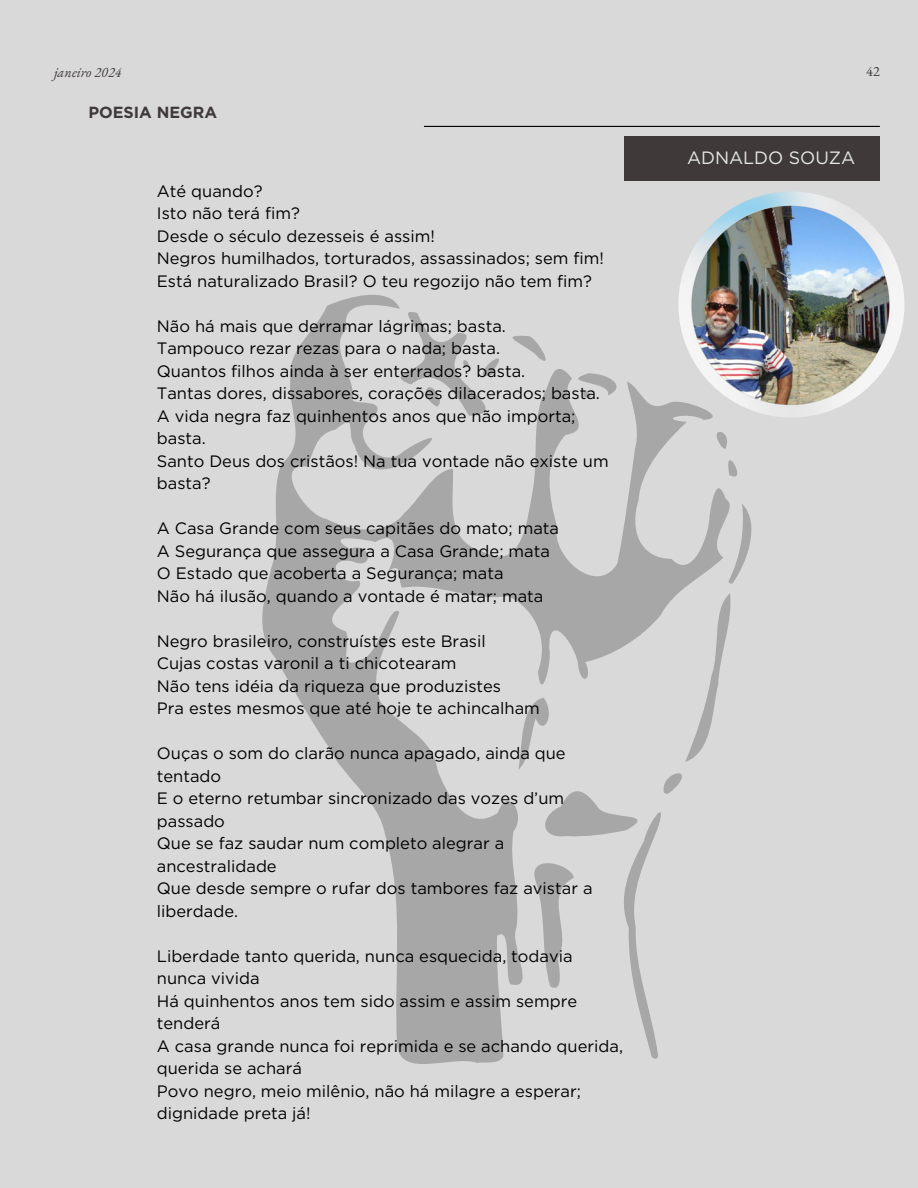
<style>
.page{position:relative;width:918px;height:1188px;background:#d9d9d9}
.page>*{position:absolute;margin:0;border:0;box-sizing:border-box;transform-origin:0 0}
.t1{font:17.85px "Gotham";color:#e5e7e6}
.t2{font:16.5px/22.5px "Gotham";color:#000}
.t3{font:700 16.05px "Gotham";color:#3f393a}
.t4{font:italic 14.1px "EB Garamond";color:#3f393a}
.t5{font:14.1px "EB Garamond";color:#3f393a}
</style>
<div class="page">
<hr style="left:424px;top:126px;width:456px;height:1px;background:#000">
<div style="left:624px;top:137px;width:256px;height:44px;background:#3f393a"></div>
<svg style="left:262px;top:295px;width:490px;height:769px"></svg>
<img style="left:678px;top:191px;width:226px;height:227px;border-radius:50%">
<p class="t4" style="left:54px;top:62px;width:69px">janeiro 2024</p>
<p class="t5" style="left:866px;top:62px;width:15px">42</p>
<p class="t3" style="left:88px;top:102px;width:130px">POESIA NEGRA</p>
<p class="t2" style="left:157px;top:179px;width:449px">Até quando?<br>Isto não terá fim?<br>Desde o século dezesseis é assim!<br>Negros humilhados, torturados, assassinados; sem fim!<br>Está naturalizado Brasil? O teu regozijo não tem fim?</p>
<p class="t2" style="left:157px;top:314px;width:453px">Não há mais que derramar lágrimas; basta.<br>Tampouco rezar rezas para o nada; basta.<br>Quantos filhos ainda à ser enterrados? basta.<br>Tantas dores, dissabores, corações dilacerados; basta.<br>A vida negra faz quinhentos anos que não importa; basta.<br>Santo Deus dos cristãos! Na tua vontade não existe um basta?</p>
<p class="t2" style="left:157px;top:517px;width:404px">A Casa Grande com seus capitães do mato; mata A Segurança que assegura a Casa Grande; mata O Estado que acoberta a Segurança; mata<br>Não há ilusão, quando a vontade é matar; mata</p>
<p class="t2" style="left:157px;top:629px;width:384px">Negro brasileiro, construístes este Brasil<br>Cujas costas varonil a ti chicotearam<br>Não tens idéia da riqueza que produzistes<br>Pra estes mesmos que até hoje te achincalham</p>
<p class="t2" style="left:157px;top:742px;width:437px">Ouças o som do clarão nunca apagado, ainda que tentado<br>E o eterno retumbar sincronizado das vozes d’um passado<br>Que se faz saudar num completo alegrar a ancestralidade<br>Que desde sempre o rufar dos tambores faz avistar a liberdade.</p>
<p class="t2" style="left:157px;top:944px;width:468px">Liberdade tanto querida, nunca esquecida, todavia nunca vivida<br>Há quinhentos anos tem sido assim e assim sempre tenderá<br>A casa grande nunca foi reprimida e se achando querida, querida se achará<br>Povo negro, meio milênio, não há milagre a esperar; dignidade preta já!</p>
<p class="t1" style="left:687px;top:147px;width:170px">ADNALDO SOUZA</p>
</div>
